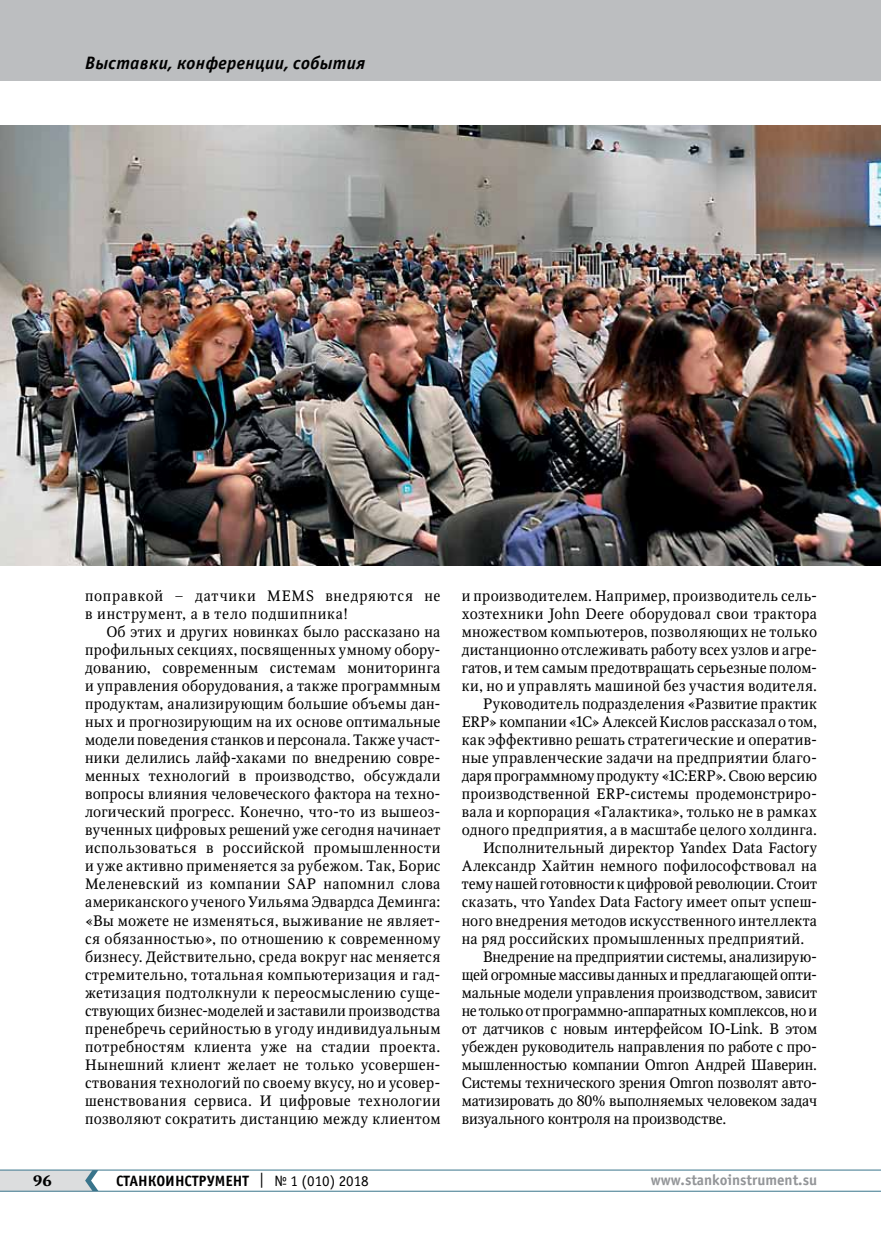
<style>
.page{position:relative;width:881px;height:1234px;background:#fff}
.page>*{position:absolute;margin:0;border:0;box-sizing:border-box;transform-origin:0 0}
.t1{font:italic 700 18px "Officina Sans C";letter-spacing:.015em;color:#000}
.t2{font:15px/18px "Octava";letter-spacing:.015em;color:#000}
.t3{font:15px "Octava";letter-spacing:-.005em;color:#000}
.t4{font:15px "Octava";letter-spacing:-.01em;color:#000}
.t5{font:15px/18px "Octava";letter-spacing:.05em;color:#000}
.t6{font:15px "Octava";letter-spacing:-.02em;color:#000}
.t7{font:700 15px "Officina Sans C";color:#000}
.t8{font:700 15px "Officina Sans C";color:#939598}
.t9{font:700 15px "Octava";color:#000}
.s1{font-weight:400}
</style>
<div class="page">
<hr style="left:0;top:1190px;width:880px;height:1px;background:#39748b">
<hr style="left:0;top:1169px;width:880px;height:1px;background:#39748b">
<svg style="left:0;top:1169px;width:98px;height:21px;background:#cdd4d7"></svg>
<div style="left:0;top:0;width:880px;height:81px;background:#bcbec0"></div>
<img style="left:0;top:125px;width:880px;height:440px">
<p class="t1" style="left:85px;top:53px;width:282px">Выставки, конференции, события</p>
<p class="t5" style="left:85px;top:587px;width:357px">поправкой – датчики MEMS внедряются не в инструмент, а в тело подшипника!</p>
<p class="t2" style="left:85px;top:623px;width:357px;text-indent:21px">Об этих и других новинках было рассказано на профильных секциях, посвященных умному обору&shy;дованию, современным системам мониторинга и управления оборудования, а также программным продуктам, анализирующим большие объемы дан&shy;ных и прогнозирующим на их основе оптимальные модели поведения станков и персонала. Также участ&shy;ники делились лайф-хаками по внедрению совре&shy;менных технологий в производство, обсуждали вопросы влияния человеческого фактора на техно&shy;логический прогресс. Конечно, что-то из вышеоз&shy;вученных цифровых решений уже сегодня начинает использоваться в российской промышленности и уже активно применяется за рубежом. Так, Борис Меленевский из компании SAP напомнил слова американского ученого Уильяма Эдвардса Деминга: «Вы можете не изменяться, выживание не являет&shy;ся обязанностью», по отношению к современному бизнесу. Действительно, среда вокруг нас меняется стремительно, тотальная компьютеризация и гад&shy;жетизация подтолкнули к переосмыслению суще&shy;ствующих бизнес-моделей и заставили производства пренебречь серийностью в угоду индивидуальным потребностям клиента уже на стадии проекта.<br>Нынешний клиент желает не только усовершен&shy;ствования технологий по своему вкусу, но и усовер&shy;шенствования сервиса. И цифровые технологии позволяют сократить дистанцию между клиентом</p>
<p class="t2" style="left:461px;top:587px;width:357px">и производителем. Например, производитель сель-</p>
<p class="t2" style="left:461px;top:605px;width:357px">хозтехники John Deere оборудовал свои трактора</p>
<p class="t2" style="left:461px;top:623px;width:356px">множеством компьютеров, позволяющих не только</p>
<p class="t2" style="left:461px;top:641px;width:357px">дистанционно отслеживать работу всех узлов и агре-</p>
<p class="t2" style="left:461px;top:659px;width:357px">гатов, и тем самым предотвращать серьезные полом-</p>
<p class="t2" style="left:461px;top:677px;width:357px">ки, но и управлять машиной без участия водителя.</p>
<p class="t2" style="left:483px;top:695px;width:335px">Руководитель подразделения «Развитие практик</p>
<p class="t3" style="left:461px;top:712px;width:357px">ERP» компании «1С» Алексей Кислов рассказал о том,</p>
<p class="t2" style="left:461px;top:731px;width:357px">как эффективно решать стратегические и оператив-</p>
<p class="t2" style="left:461px;top:749px;width:357px">ные управленческие задачи на предприятии благо-</p>
<p class="t3" style="left:461px;top:766px;width:356px">даря программному продукту «1С:ERP». Свою версию</p>
<p class="t2" style="left:461px;top:785px;width:357px">производственной ERP-системы продемонстриро-</p>
<p class="t2" style="left:461px;top:803px;width:356px">вала и корпорация «Галактика», только не в рамках</p>
<p class="t2" style="left:461px;top:821px;width:356px">одного предприятия, а в масштабе целого холдинга.</p>
<p class="t2" style="left:483px;top:839px;width:335px">Исполнительный директор Yandex Data Factory</p>
<p class="t2" style="left:461px;top:857px;width:357px">Александр Хайтин немного пофилософствовал на</p>
<p class="t3" style="left:461px;top:874px;width:357px">тему нашей готовности к цифровой революции. Стоит</p>
<p class="t2" style="left:461px;top:893px;width:357px">сказать, что Yandex Data Factory имеет опыт успеш-</p>
<p class="t2" style="left:461px;top:911px;width:356px">ного внедрения методов искусственного интеллекта</p>
<p class="t2" style="left:461px;top:929px;width:344px">на ряд российских промышленных предприятий.</p>
<p class="t2" style="left:483px;top:947px;width:335px">Внедрение на предприятии системы, анализирую-</p>
<p class="t4" style="left:461px;top:964px;width:357px">щей огромные массивы данных и предлагающей опти-</p>
<p class="t3" style="left:461px;top:982px;width:357px">мальные модели управления производством, зависит</p>
<p class="t6" style="left:461px;top:1000px;width:356px">не только от программно-аппаратных комплексов, но и</p>
<p class="t3" style="left:461px;top:1018px;width:357px">от датчиков с новым интерфейсом IO-Link. В этом</p>
<p class="t2" style="left:461px;top:1037px;width:357px">убежден руководитель направления по работе с про-</p>
<p class="t3" style="left:461px;top:1054px;width:356px">мышленностью компании Omron Андрей Шаверин.</p>
<p class="t3" style="left:461px;top:1072px;width:357px">Системы технического зрения Omron позволят авто-</p>
<p class="t3" style="left:461px;top:1090px;width:357px">матизировать до 80% выполняемых человеком задач</p>
<p class="t4" style="left:461px;top:1108px;width:266px">визуального контроля на производстве.</p>
<p class="t9" style="left:33px;top:1170px;width:20px">96</p>
<p class="t7" style="left:116px;top:1171px;width:254px">СТАНКОИНСТРУМЕНТ <span class="s1">| № 1 (010) 2018</span></p>
<p class="t8" style="left:650px;top:1171px;width:168px">www.stankoinstrument.su</p>
</div>
